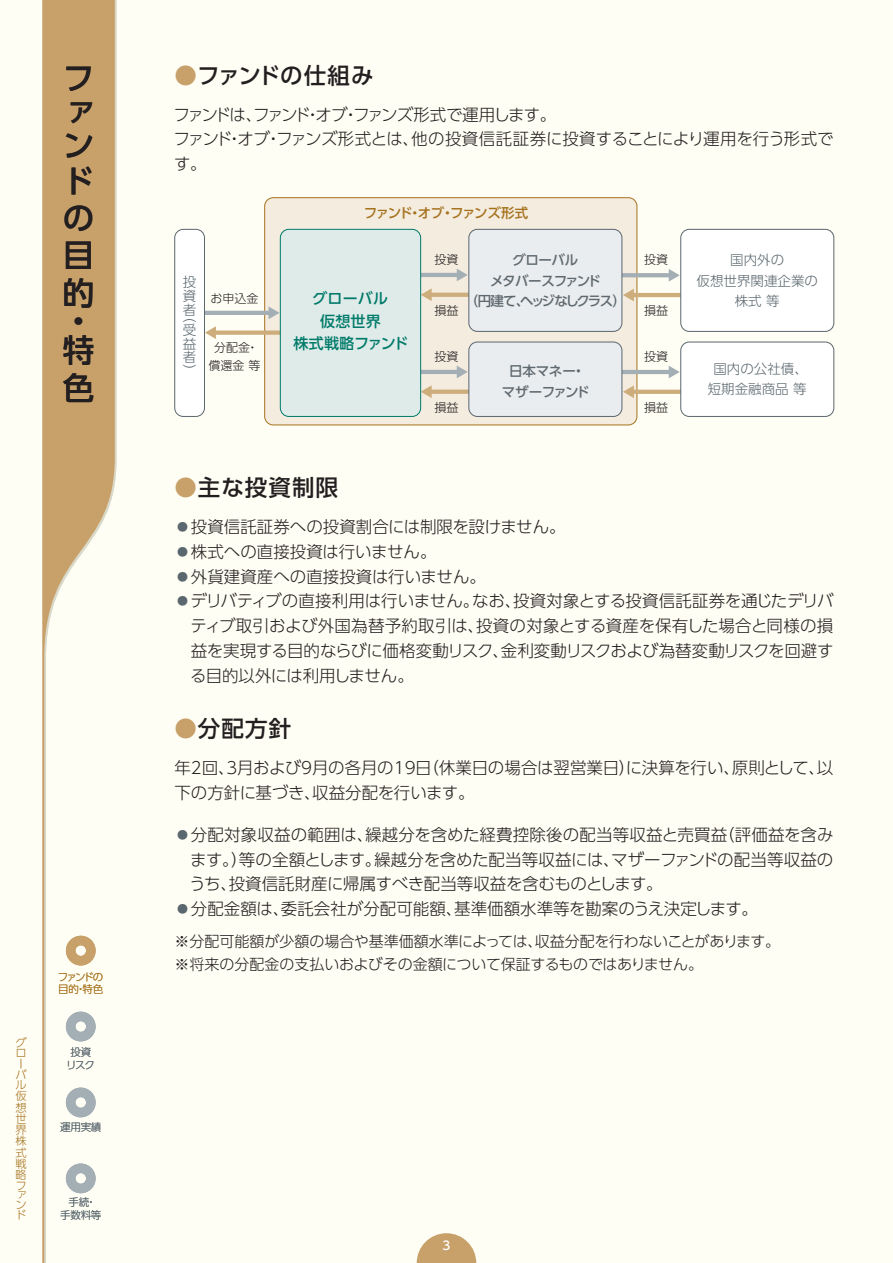
<style>
.page{position:relative;width:893px;height:1263px;background:#fffef4}
.page>*{position:absolute;margin:0;border:0;box-sizing:border-box;transform-origin:0 0}
.t1{font:500 31.5px/37.2px "UD Shin Go Pro";color:#231f20;text-align:justify}
.A-中見出し{font:500 22.5px "UD Shin Go Pro";letter-spacing:.05em;color:#231f20}
.A-中見出し-2{font:500 22.5px "UD Shin Go Pro";letter-spacing:-.01em;color:#231f20}
.A-11pt{font:300 16.5px/24.8px "UD Shin Go Pro";letter-spacing:-.01em;color:#231f20}
.A-11pt-2{font:300 16.5px "UD Shin Go Pro";letter-spacing:-.11em;color:#231f20}
.A-10pt{font:300 15px "UD Shin Go Pro";letter-spacing:-.01em;color:#231f20}
.t2{font:500 15px/22.5px "UD Shin Go Pro";letter-spacing:.015em;color:#007a6a;text-align:center}
.t3{font:300 13.5px/13.8px "UD Shin Go Pro";color:#5a676e;text-align:justify}
.t4{font:500 13.5px/20.2px "UD Shin Go Pro";letter-spacing:-.08em;color:#5f696f;text-align:center}
.t5{font:500 13.5px "UD Shin Go Pro";letter-spacing:-.11em;color:#a6721e}
.t6{font:500 13.5px/20.2px "UD Shin Go Pro";letter-spacing:-.015em;color:#5f696f;text-align:center}
.t7{font:300 12px/18px "UD Shin Go Pro";color:#231f20;text-align:center}
.t8{font:500 12px "UD Shin Go Pro";color:#fff}
.t9{font:300 11.25px/10.8px "UD Shin Go Pro";color:#a6721e}
.t10{font:300 10.5px/12.6px "UD Shin Go Pro";letter-spacing:-.02em;color:#5a676e;text-align:center}
.t11{font:300 10.5px/12.6px "UD Shin Go Pro";letter-spacing:-.13em;color:#a6721e}
.s1{color:#c7a06a}
.s2{font-size:10.95px;color:#5a676e}
</style>
<div class="page">
<svg style="left:417px;top:1233px;width:59px;height:30px"></svg>
<svg style="left:43px;top:0;width:72px;height:1263px"></svg>
<svg style="left:66px;top:936px;width:30px;height:29px"></svg>
<svg style="left:66px;top:1012px;width:30px;height:29px"></svg>
<svg style="left:66px;top:1087px;width:30px;height:30px"></svg>
<svg style="left:66px;top:1163px;width:30px;height:30px"></svg>
<div style="left:265px;top:198px;width:372px;height:227px;background:#f4ecdf;border-radius:9px"></div>
<div style="left:264px;top:197px;width:373px;height:228px;border:1px solid #a6721e;border-radius:9px"></div>
<hr style="left:421px;top:273px;width:38px;height:4px;background:#a3aeb5">
<svg style="left:457px;top:269px;width:11px;height:12px"></svg>
<hr style="left:430px;top:293px;width:39px;height:4px;background:#cead7d">
<svg style="left:421px;top:288px;width:11px;height:13px"></svg>
<hr style="left:421px;top:370px;width:38px;height:4px;background:#a3aeb5">
<svg style="left:457px;top:366px;width:11px;height:12px"></svg>
<svg style="left:432px;top:390px;width:36px;height:4px"></svg>
<svg style="left:421px;top:385px;width:11px;height:13px"></svg>
<div style="left:214px;top:330px;width:67px;height:5px;background:#cead7d"></div>
<svg style="left:205px;top:326px;width:11px;height:13px"></svg>
<hr style="left:203px;top:311px;width:67px;height:4px;background:#a3aeb5">
<svg style="left:269px;top:306px;width:11px;height:13px"></svg>
<hr style="left:632px;top:293px;width:53px;height:4px;background:#cead7d">
<svg style="left:623px;top:289px;width:11px;height:12px"></svg>
<hr style="left:618px;top:273px;width:53px;height:4px;background:#a3aeb5">
<svg style="left:669px;top:269px;width:11px;height:13px"></svg>
<hr style="left:632px;top:390px;width:53px;height:4px;background:#cead7d">
<svg style="left:623px;top:385px;width:11px;height:13px"></svg>
<hr style="left:618px;top:370px;width:53px;height:4px;background:#a3aeb5">
<svg style="left:669px;top:366px;width:11px;height:12px"></svg>
<div style="left:469px;top:342px;width:153px;height:74px;background:#eaedef;border-radius:9px"></div>
<div style="left:468px;top:342px;width:154px;height:75px;border:1px solid #5a676e;border-radius:9px"></div>
<div style="left:469px;top:229px;width:153px;height:102px;background:#eaedef;border-radius:9px"></div>
<div style="left:468px;top:229px;width:154px;height:103px;border:1px solid #5a676e;border-radius:9px"></div>
<div style="left:175px;top:229px;width:29px;height:187px;background:#fff;border-radius:9px"></div>
<div style="left:174px;top:229px;width:31px;height:188px;border:1px solid #5a676e;border-radius:9px"></div>
<div style="left:681px;top:342px;width:153px;height:74px;background:#fff;border-radius:9px"></div>
<div style="left:680px;top:342px;width:154px;height:75px;border:1px solid #5a676e;border-radius:9px"></div>
<div style="left:681px;top:229px;width:153px;height:102px;background:#fff;border-radius:9px"></div>
<div style="left:680px;top:229px;width:154px;height:103px;border:1px solid #5a676e;border-radius:9px"></div>
<div style="left:280px;top:229px;width:141px;height:187px;background:#dfebe8;border-radius:9px"></div>
<div style="left:280px;top:229px;width:141px;height:188px;border:1px solid #007a6a;border-radius:9px"></div>
<h1 class="t1" style="left:63px;top:61px;width:31px;line-height:33.2px">ファン</h1>
<h1 class="t1" style="left:63px;top:162px;width:31px">ドの目的</h1>
<h1 class="t1" style="left:63px;top:306px;width:32px;line-height:28.8px">・特</h1>
<h1 class="t1" style="left:63px;top:368px;width:32px">色</h1>
<p class="t9" style="left:16px;top:1037px;width:13px">グローバル仮想世界株式戦略ファン</p>
<p class="t9" style="left:16px;top:1209px;width:12px">ド</p>
<p class="t11" style="left:58px;top:970px;width:47px">ファンドの目的・特色</p>
<p class="t10" style="left:66px;top:1045px;width:30px">投資リスク</p>
<p class="t10" style="left:60px;top:1120px;width:43px">運用実績</p>
<p class="t10" style="left:60px;top:1195px;width:43px">手続・<br>手数料等</p>
<p class="A-中見出し-2" style="left:174px;top:57px;width:201px"><span class="s1">●</span>ファンドの仕組み</p>
<p class="A-11pt-2" style="left:174px;top:101px;width:384px">ファンドは、ファンド・オブ・ファンズ形式で運用します。</p>
<p class="A-11pt" style="left:174px;top:126px;width:662px">ファンド・オブ・ファンズ形式とは、他の投資信託証券に投資することにより運用を行う形式です。</p>
<p class="t3" style="left:183px;top:275px;width:15px">投資者</p>
<p class="t3" style="left:183px;top:309px;width:15px">（受益者）</p>
<p class="t7" style="left:210px;top:289px;width:49px">お申込金</p>
<p class="t7" style="left:209px;top:338px;width:53px">分配金・償還金 等</p>
<p class="t5" style="left:364px;top:202px;width:166px">ファンド・オブ・ファンズ形式</p>
<p class="t2" style="left:294px;top:287px;width:116px">グローバル<br>仮想世界<br>株式戦略ファンド</p>
<p class="t7" style="left:434px;top:250px;width:25px">投資</p>
<p class="t7" style="left:434px;top:301px;width:25px">損益</p>
<p class="t7" style="left:434px;top:347px;width:25px">投資</p>
<p class="t7" style="left:434px;top:398px;width:25px">損益</p>
<p class="t4" style="left:465px;top:250px;width:163px">グローバル<br>メタバースファンド<br>（円建て、ヘッジなしクラス）</p>
<p class="t6" style="left:502px;top:361px;width:89px">日本マネー・マザーファンド</p>
<p class="t7" style="left:644px;top:250px;width:25px">投資</p>
<p class="t7" style="left:644px;top:301px;width:25px">損益</p>
<p class="t7" style="left:644px;top:347px;width:25px">投資</p>
<p class="t7" style="left:644px;top:398px;width:25px">損益</p>
<p class="t3" style="left:696px;top:249px;width:123px;line-height:20.2px;text-align:center">国内外の<br>仮想世界関連企業の株式 等</p>
<p class="t3" style="left:708px;top:358px;width:102px;line-height:20.2px;text-align:center">国内の公社債、短期金融商品 等</p>
<p class="A-中見出し" style="left:174px;top:469px;width:165px"><span class="s1">●</span>主な投資制限</p>
<p class="A-11pt" style="left:177px;top:514px;width:390px"><span class="s2">●</span> 投資信託証券への投資割合には制限を設けません。</p>
<p class="A-11pt" style="left:177px;top:539px;width:261px"><span class="s2">●</span> 株式への直接投資は行いません。</p>
<p class="A-11pt" style="left:177px;top:563px;width:310px"><span class="s2">●</span> 外貨建資産への直接投資は行いません。</p>
<p class="A-11pt" style="left:190px;top:588px;width:645px;text-align:justify;text-indent:-13px"><span class="s2">●</span> デリバティブの直接利用は行いません。なお、投資対象とする投資信託証券を通じたデリバティブ取引および外国為替予約取引は、投資の対象とする資産を保有した場合と同様の損益を実現する目的ならびに価格変動リスク、金利変動リスクおよび為替変動リスクを回避する目的以外には利用しません。</p>
<p class="A-中見出し" style="left:174px;top:710px;width:119px"><span class="s1">●</span>分配方針</p>
<p class="A-11pt" style="left:174px;top:755px;width:661px">年2回、3月および9月の各月の19日（休業日の場合は翌営業日）に決算を行い、原則として、以下の方針に基づき、収益分配を行います。</p>
<p class="A-11pt" style="left:189px;top:822px;width:646px;text-align:justify;text-indent:-12px"><span class="s2">●</span> 分配対象収益の範囲は、繰越分を含めた経費控除後の配当等収益と売買益（評価益を含みます。）等の全額とします。繰越分を含めた配当等収益には、マザーファンドの配当等収益のうち、投資信託財産に帰属すべき配当等収益を含むものとします。</p>
<p class="A-11pt" style="left:177px;top:896px;width:582px"><span class="s2">●</span> 分配金額は、委託会社が分配可能額、基準価額水準等を勘案のうえ決定します。</p>
<p class="A-10pt" style="left:174px;top:929px;width:607px">※分配可能額が少額の場合や基準価額水準によっては、収益分配を行わないことがあります。</p>
<p class="A-10pt" style="left:174px;top:952px;width:530px">※将来の分配金の支払いおよびその金額について保証するものではありません。</p>
<p class="t8" style="left:442px;top:1236px;width:9px">3</p>
</div>
